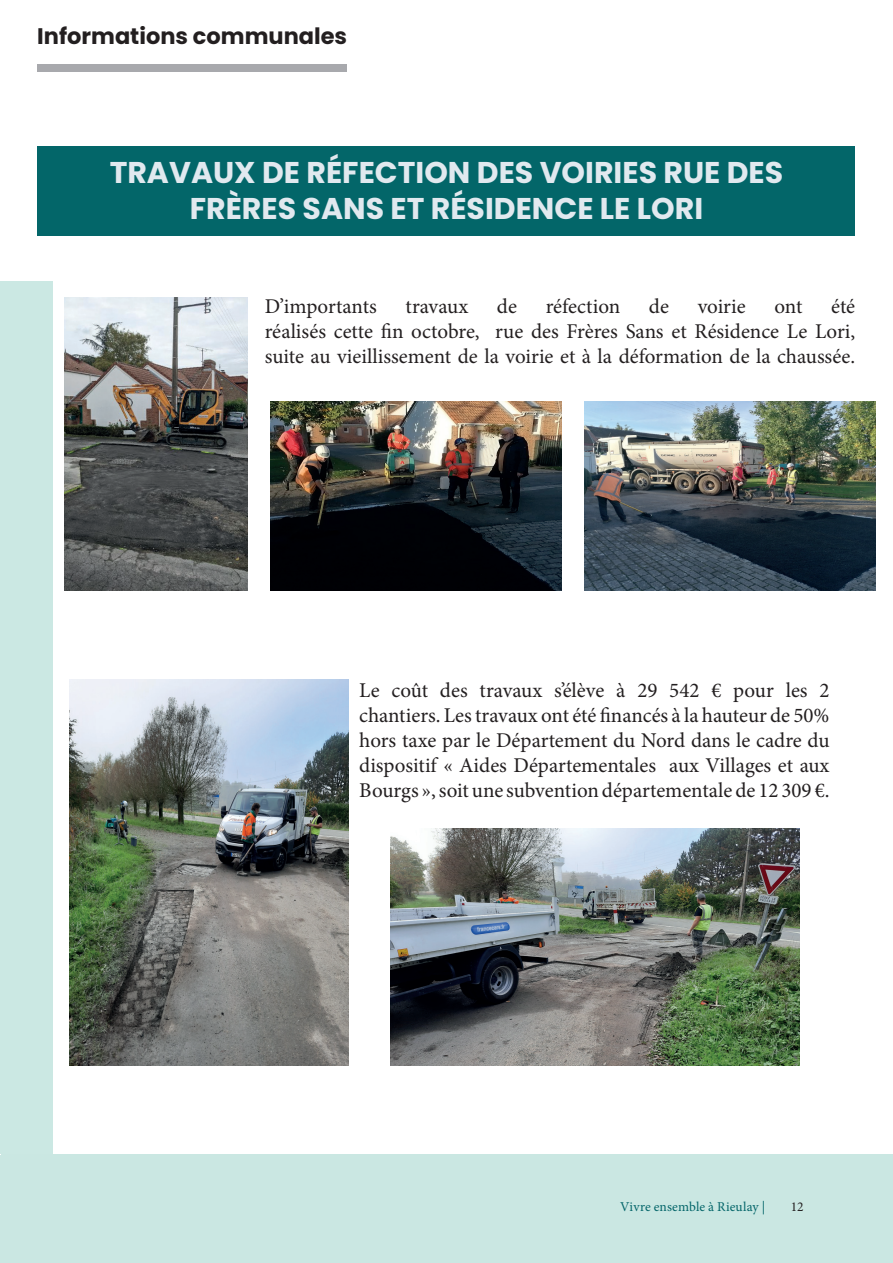
<style>
.page{position:relative;width:893px;height:1263px;background:#fff}
.page>*{position:absolute;margin:0;border:0;box-sizing:border-box;transform-origin:0 0}
.t1{font:700 30px/36px "Poppins";color:#e1e9ef;text-align:center}
.t2{font:700 22.5px "Poppins";color:#231f20}
.t3{font:21px/25.2px "Minion Pro";color:#231f20;text-align:justify}
.t4{font:13.5px "Minion Pro";letter-spacing:.005em;color:#036569}
.t5{font:13.5px "Minion Pro";color:#231f20}
</style>
<div class="page">
<hr style="left:0;top:1155px;width:2px;height:108px;background:#cae7e2">
<div style="left:2px;top:1154px;width:891px;height:109px;background:#cae7e2"></div>
<div style="left:37px;top:64px;width:310px;height:7px;background:#a8a9ad"></div>
<img style="left:65px;top:298px;width:183px;height:293px">
<div style="left:1px;top:282px;width:52px;height:872px;background:#cbe8e3"></div>
<div style="left:38px;top:146px;width:817px;height:90px;background:#036669"></div>
<img style="left:271px;top:402px;width:290px;height:189px">
<img style="left:390px;top:829px;width:409px;height:236px">
<img style="left:70px;top:679px;width:279px;height:386px">
<img style="left:584px;top:402px;width:291px;height:189px">
<p class="t2" style="left:37px;top:23px;width:311px">Informations communales</p>
<h1 class="t1" style="left:110px;top:155px;width:675px">TRAVAUX DE RÉFECTION DES VOIRIES RUE DES<br>FRÈRES SANS ET RÉSIDENCE LE LORI</h1>
<p class="t3" style="left:265px;top:294px;width:114px">D’importants</p>
<p class="t3" style="left:405px;top:294px;width:64px">travaux</p>
<p class="t3" style="left:497px;top:294px;width:22px">de</p>
<p class="t3" style="left:546px;top:294px;width:76px">réfection</p>
<p class="t3" style="left:649px;top:294px;width:22px">de</p>
<p class="t3" style="left:698px;top:294px;width:50px">voirie</p>
<p class="t3" style="left:774px;top:294px;width:29px">ont</p>
<p class="t3" style="left:265px;top:294px;width:592px;text-indent:566px">été réalisés cette fin octobre, rue des Frères Sans et Résidence Le Lori, suite au vieillissement de la voirie et à la déformation de la chaussée.</p>
<p class="t3" style="left:359px;top:677px;width:472px">Le coût des travaux s’élève à 29 542 € pour les 2 chantiers. Les travaux ont été financés à la hauteur de 50% hors taxe par le Département du Nord dans le cadre du dispositif « Aides Départementales aux Villages et aux Bourgs », soit une subvention départementale de 12 309 €.</p>
<p class="t4" style="left:620px;top:1198px;width:147px">Vivre ensemble à Rieulay |</p>
<p class="t5" style="left:791px;top:1198px;width:14px">12</p>
</div>
